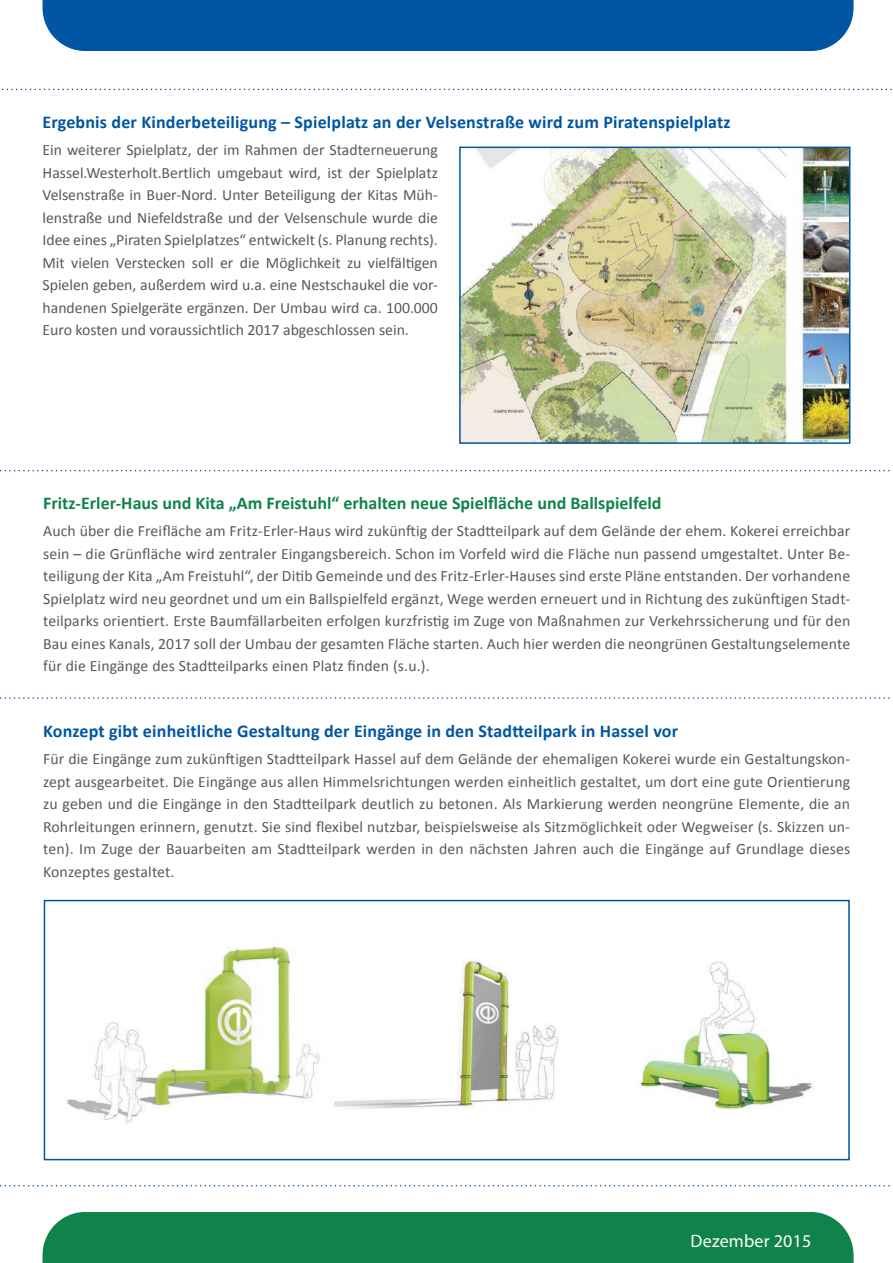
<style>
.page{position:relative;width:893px;height:1263px;background:#fff}
.page>*{position:absolute;margin:0;border:0;box-sizing:border-box;transform-origin:0 0}
.t1{font:700 18px "Calibri";letter-spacing:.01em;color:#0056a3}
.t2{font:700 18px "Calibri";color:#10834a}
.t3{font:18px "Myriad Pro";letter-spacing:.01em;color:#fff}
.t4{font:15.75px/22.5px "Calibri";letter-spacing:.01em;color:#58595b;text-align:justify}
</style>
<div class="page">
<div style="left:43px;top:1212px;width:810px;height:51px;background:#10834a"></div>
<svg style="left:2px;top:89px;width:890px;height:1px"></svg>
<div style="left:43px;top:0;width:810px;height:51px;background:#0056a3"></div>
<svg style="left:0;top:470px;width:893px;height:1px"></svg>
<svg style="left:0;top:697px;width:893px;height:2px"></svg>
<svg style="left:0;top:1185px;width:893px;height:1px"></svg>
<img style="left:462px;top:150px;width:385px;height:291px">
<div style="left:459px;top:147px;width:391px;height:297px;border:2px solid #0056a3"></div>
<img style="left:66px;top:945px;width:748px;height:180px">
<div style="left:44px;top:900px;width:806px;height:260px;border:2px solid #0056a3"></div>
<p class="t1" style="left:43px;top:111px;width:690px">Ergebnis der Kinderbeteiligung – Spielplatz an der Velsenstraße wird zum Piratenspielplatz</p>
<p class="t4" style="left:43px;top:139px;width:397px">Ein weiterer Spielplatz, der im Rahmen der Stadterneuerung Hassel.Westerholt.Bertlich umgebaut wird, ist der Spielplatz Velsenstraße in Buer-Nord. Unter Beteiligung der Kitas Müh&shy;lenstraße und Niefeldstraße und der Velsenschule wurde die Idee eines „Piraten Spielplatzes“ entwickelt (s. Planung rechts).<br>Mit vielen Verstecken soll er die Möglichkeit zu vielfältigen Spielen geben, außerdem wird u.a. eine Nestschaukel die vor&shy;handenen Spielgeräte ergänzen. Der Umbau wird ca. 100.000<br>Euro kosten und voraussichtlich 2017 abgeschlossen sein.</p>
<p class="t2" style="left:43px;top:492px;width:620px">Fritz-Erler-Haus und Kita „Am Freistuhl“ erhalten neue Spielfläche und Ballspielfeld</p>
<p class="t4" style="left:43px;top:520px;width:809px">Auch über die Freifläche am Fritz-Erler-Haus wird zukünftig der Stadtteilpark auf dem Gelände der ehem. Kokerei erreichbar sein – die Grünfläche wird zentraler Eingangsbereich. Schon im Vorfeld wird die Fläche nun passend umgestaltet. Unter Be&shy;teiligung der Kita „Am Freistuhl“, der Ditib Gemeinde und des Fritz-Erler-Hauses sind erste Pläne entstanden. Der vorhandene Spielplatz wird neu geordnet und um ein Ballspielfeld ergänzt, Wege werden erneuert und in Richtung des zukünftigen Stadt&shy;teilparks orientiert. Erste Baumfällarbeiten erfolgen kurzfristig im Zuge von Maßnahmen zur Verkehrssicherung und für den Bau eines Kanals, 2017 soll der Umbau der gesamten Fläche starten. Auch hier werden die neongrünen Gestaltungselemente für die Eingänge des Stadtteilparks einen Platz finden (s.u.).</p>
<p class="t1" style="left:43px;top:720px;width:637px">Konzept gibt einheitliche Gestaltung der Eingänge in den Stadtteilpark in Hassel vor</p>
<p class="t4" style="left:43px;top:748px;width:809px">Für die Eingänge zum zukünftigen Stadtteilpark Hassel auf dem Gelände der ehemaligen Kokerei wurde ein Gestaltungskon&shy;zept ausgearbeitet. Die Eingänge aus allen Himmelsrichtungen werden einheitlich gestaltet, um dort eine gute Orientierung zu geben und die Eingänge in den Stadtteilpark deutlich zu betonen. Als Markierung werden neongrüne Elemente, die an Rohrleitungen erinnern, genutzt. Sie sind flexibel nutzbar, beispielsweise als Sitzmöglichkeit oder Wegweiser (s. Skizzen un&shy;ten). Im Zuge der Bauarbeiten am Stadtteilpark werden in den nächsten Jahren auch die Eingänge auf Grundlage dieses Konzeptes gestaltet.</p>
<p class="t3" style="left:691px;top:1230px;width:122px">Dezember 2015</p>
</div>
